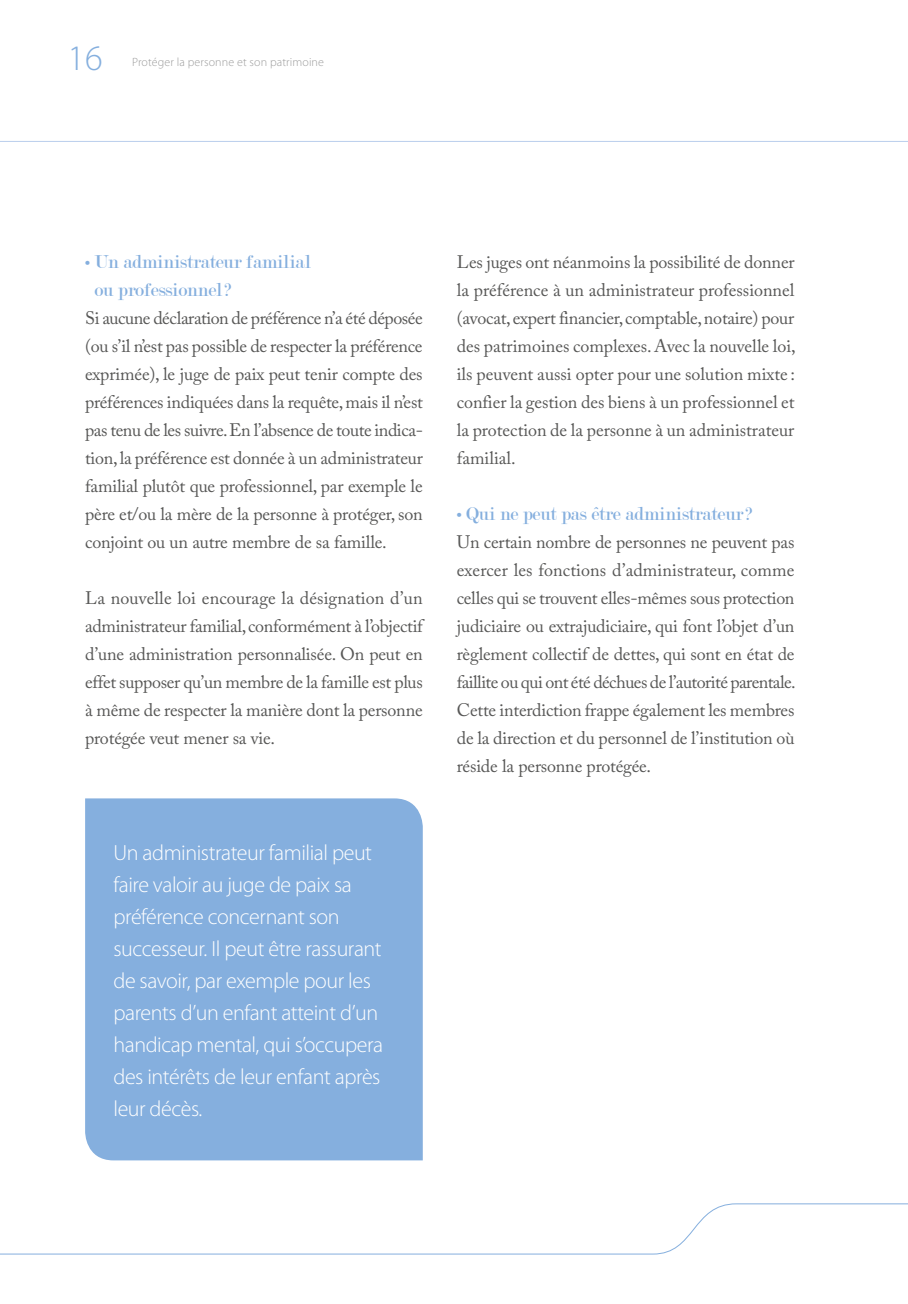
<style>
.page{position:relative;width:908px;height:1304px;background:#fff}
.page>*{position:absolute;margin:0;border:0;box-sizing:border-box;transform-origin:0 0}
.t1{font:300 36px "Myriad Pro";color:#85afde}
.t2{font:300 22px/32px "Myriad Pro";letter-spacing:-.02em;color:#fff}
.t3{font:20px/28px "Modern";letter-spacing:-.01em;color:#85afde}
.t4{font:18px/28px "Adobe Caslon Pro";letter-spacing:-.01em;color:#575756;text-align:justify}
.t5{font:300 12px "Myriad Pro";letter-spacing:.01em;color:#9d9d9d}
</style>
<div class="page">
<svg style="left:0;top:1203px;width:907px;height:52px"></svg>
<svg style="left:0;top:141px;width:907px;height:1px"></svg>
<div style="left:85px;top:798px;width:337px;height:362px;background:#85afde"></div>
<h1 class="t1" style="left:67px;top:37px;width:37px">16</h1>
<p class="t5" style="left:132px;top:54px;width:193px">Protéger la personne et son patrimoine</p>
<p class="t3" style="left:94px;top:248px;width:218px;text-indent:-9px">• Un administrateur familial ou professionnel ?</p>
<p class="t4" style="left:85px;top:304px;width:339px">Si aucune déclaration de préférence n’a été déposée (ou s’il n’est pas possible de respecter la préférence exprimée), le juge de paix peut tenir compte des préférences indiquées dans la requête, mais il n’est pas tenu de les suivre. En l’absence de toute indica&shy;tion, la préférence est donnée à un administrateur familial plutôt que professionnel, par exemple le père et/ou la mère de la personne à protéger, son conjoint ou un autre membre de sa famille.</p>
<p class="t4" style="left:85px;top:584px;width:339px">La nouvelle loi encourage la désignation d’un administrateur familial, conformément à l’objectif d’une administration personnalisée. On peut en effet supposer qu’un membre de la famille est plus à même de respecter la manière dont la personne protégée veut mener sa vie.</p>
<p class="t2" style="left:113px;top:836px;width:271px">Un administrateur familial peut faire valoir au juge de paix sa préférence concernant son successeur. Il peut être rassurant de savoir, par exemple pour les parents d’un enfant atteint d’un handicap mental, qui s’occupera des intérêts de leur enfant après leur décès.</p>
<p class="t4" style="left:456px;top:248px;width:340px">Les juges ont néanmoins la possibilité de donner la préférence à un administrateur professionnel (avocat, expert financier, comptable, notaire) pour des patrimoines complexes. Avec la nouvelle loi, ils peuvent aussi opter pour une solution mixte : confier la gestion des biens à un professionnel et la protection de la personne à un administrateur familial.</p>
<p class="t3" style="left:456px;top:500px;width:298px">• Qui ne peut pas être administrateur ?</p>
<p class="t4" style="left:456px;top:528px;width:340px">Un certain nombre de personnes ne peuvent pas exercer les fonctions d’administrateur, comme celles qui se trouvent elles-mêmes sous protection judiciaire ou extrajudiciaire, qui font l’objet d’un règlement collectif de dettes, qui sont en état de faillite ou qui ont été déchues de l’autorité parentale.<br>Cette interdiction frappe également les membres de la direction et du personnel de l’institution où réside la personne protégée.</p>
</div>
